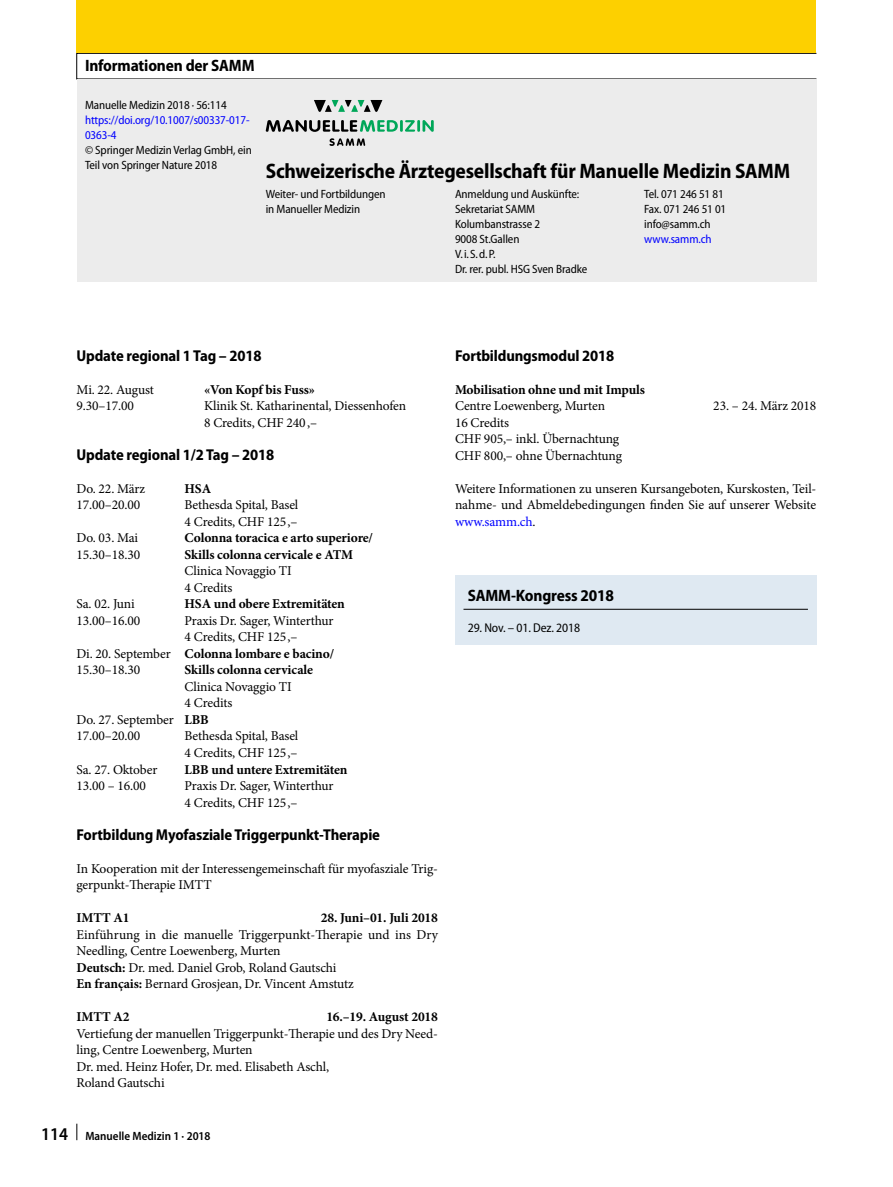
<style>
.page{position:relative;width:893px;height:1187px;background:#fff}
.page>*{position:absolute;margin:0;border:0;box-sizing:border-box;transform-origin:0 0}
.t1{font:700 semi-condensed 21px "Myriad Pro";letter-spacing:-.01em;color:#000}
.t2{font:700 semi-condensed 16.5px "Myriad Pro";letter-spacing:-.01em;color:#000}
.t3{font:700 semi-condensed 15.75px "Myriad Pro";letter-spacing:-.01em;color:#000}
.t4{font:13.5px/16.5px "Minion Pro";letter-spacing:-.01em;color:#000}
.t5{font:700 13.5px "Minion Pro";letter-spacing:-.01em;color:#000}
.t6{font:semi-condensed 12.75px "Myriad Pro";letter-spacing:-.01em;color:#000}
.t7{font:semi-condensed 12px/15px "Myriad Pro";letter-spacing:-.01em;color:#000}
.t8{font:semi-condensed 12px/15px "Myriad Pro";letter-spacing:-.01em;color:#00f}
.t9{font:600 semi-condensed 12px "Myriad Pro";color:#000}
.s1{font-weight:400}
.s2{font-weight:700}
.s3{font-size:18px}
.s4{color:#00f}
</style>
<div class="page">
<svg style="left:77px;top:1123px;width:1px;height:17px"></svg>
<div style="left:77px;top:53px;width:740px;height:26px;border:1px solid #000"></div>
<div style="left:77px;top:0;width:739px;height:53px;background:#fdd000"></div>
<div style="left:77px;top:79px;width:739px;height:203px;background:#ececec"></div>
<svg style="left:266px;top:120px;width:168px;height:12px"></svg>
<svg style="left:314px;top:100px;width:68px;height:12px"></svg>
<svg style="left:329px;top:138px;width:36px;height:8px"></svg>
<div style="left:455px;top:575px;width:361px;height:69px;background:#dfe9f2"></div>
<hr style="left:463px;top:609px;width:345px;height:1px;background:#000">
<p class="t2" style="left:85px;top:56px;width:171px">Informationen der SAMM</p>
<p class="t7" style="left:85px;top:98px;width:143px">Manuelle Medizin 2018 · 56:114</p>
<p class="t8" style="left:85px;top:113px;width:166px">https://doi.org/10.1007/s00337-017-<br>0363-4</p>
<p class="t7" style="left:85px;top:143px;width:168px">© Springer Medizin Verlag GmbH, ein<br>Teil von Springer Nature 2018</p>
<h1 class="t1" style="left:266px;top:160px;width:526px">Schweizerische Ärztegesellschaft für Manuelle Medizin SAMM</h1>
<p class="t7" style="left:266px;top:186px;width:121px">Weiter- und Fortbildungen in Manueller Medizin</p>
<p class="t7" style="left:455px;top:186px;width:134px">Anmeldung und Auskünfte:<br>Sekretariat SAMM<br>Kolumbanstrasse 2<br>9008 St.Gallen<br>V.i.S.d.P.<br>Dr. rer. publ. HSG Sven Bradke</p>
<p class="t7" style="left:644px;top:186px;width:84px">Tel. 071 246 51 81<br>Fax. 071 246 51 01 info@samm.ch</p>
<p class="t8" style="left:644px;top:231px;width:69px">www.samm.ch</p>
<p class="t3" style="left:77px;top:347px;width:186px">Update regional 1 Tag – 2018</p>
<p class="t4" style="left:77px;top:381px;width:79px">Mi. 22. August</p>
<p class="t5" style="left:204px;top:380px;width:112px">«Von Kopf bis Fuss»</p>
<p class="t4" style="left:77px;top:398px;width:59px">9.30–17.00</p>
<p class="t4" style="left:204px;top:398px;width:204px">Klinik St. Katharinental, Diessenhofen<br>8 Credits, CHF 240,–</p>
<p class="t3" style="left:77px;top:446px;width:199px">Update regional 1/2 Tag – 2018</p>
<p class="t4" style="left:77px;top:480px;width:70px">Do. 22. März</p>
<p class="t5" style="left:185px;top:479px;width:28px">HSA</p>
<p class="t4" style="left:77px;top:497px;width:65px">17.00–20.00</p>
<p class="t4" style="left:185px;top:497px;width:115px">Bethesda Spital, Basel<br>4 Credits, CHF 125,–</p>
<p class="t4" style="left:77px;top:530px;width:63px">Do. 03. Mai</p>
<p class="t5" style="left:185px;top:528px;width:190px">Colonna toracica e arto superiore/</p>
<p class="t4" style="left:77px;top:546px;width:65px">15.30–18.30</p>
<p class="t5" style="left:185px;top:545px;width:170px">Skills colonna cervicale e ATM</p>
<p class="t4" style="left:185px;top:563px;width:109px">Clinica Novaggio TI<br>4 Credits</p>
<p class="t4" style="left:77px;top:596px;width:60px">Sa. 02. Juni</p>
<p class="t5" style="left:185px;top:594px;width:162px">HSA und obere Extremitäten</p>
<p class="t4" style="left:77px;top:612px;width:65px">13.00–16.00</p>
<p class="t4" style="left:185px;top:612px;width:151px">Praxis Dr. Sager, Winterthur</p>
<p class="t4" style="left:185px;top:629px;width:115px">4 Credits, CHF 125,–</p>
<p class="t5" style="left:77px;top:644px;width:259px"><span class="s1">Di. 20. September</span> Colonna lombare e bacino/</p>
<p class="t4" style="left:77px;top:662px;width:65px">15.30–18.30</p>
<p class="t5" style="left:185px;top:660px;width:130px">Skills colonna cervicale</p>
<p class="t4" style="left:185px;top:678px;width:109px">Clinica Novaggio TI</p>
<p class="t4" style="left:185px;top:695px;width:49px">4 Credits</p>
<p class="t4" style="left:77px;top:711px;width:134px">Do. 27. September <span class="s2">LBB</span></p>
<p class="t4" style="left:77px;top:728px;width:65px">17.00–20.00</p>
<p class="t4" style="left:185px;top:728px;width:115px">Bethesda Spital, Basel<br>4 Credits, CHF 125,–</p>
<p class="t4" style="left:77px;top:761px;width:82px">Sa. 27. Oktober</p>
<p class="t5" style="left:185px;top:759px;width:164px">LBB und untere Extremitäten</p>
<p class="t4" style="left:77px;top:777px;width:71px">13.00 – 16.00</p>
<p class="t4" style="left:185px;top:777px;width:151px">Praxis Dr. Sager, Winterthur<br>4 Credits, CHF 125,–</p>
<p class="t3" style="left:77px;top:825px;width:305px">Fortbildung Myofasziale Triggerpunkt-Therapie</p>
<p class="t4" style="left:77px;top:860px;width:363px">In Kooperation mit der Interessengemeinschaft für myofasziale Trig&shy;gerpunkt-Therapie IMTT</p>
<p class="t5" style="left:77px;top:908px;width:55px">IMTT A1</p>
<p class="t5" style="left:321px;top:908px;width:119px">28. Juni–01. Juli 2018</p>
<p class="t4" style="left:77px;top:926px;width:363px">Einführung in die manuelle Triggerpunkt-Therapie und ins Dry Needling, Centre Loewenberg, Murten<br><span class="s2">Deutsch:</span> Dr. med. Daniel Grob, Roland Gautschi<br><span class="s2">En français:</span> Bernard Grosjean, Dr. Vincent Amstutz</p>
<p class="t5" style="left:77px;top:1007px;width:55px">IMTT A2</p>
<p class="t5" style="left:326px;top:1007px;width:113px">16.–19. August 2018</p>
<p class="t4" style="left:77px;top:1025px;width:363px">Vertiefung der manuellen Triggerpunkt-Therapie und des Dry Need&shy;ling, Centre Loewenberg, Murten<br>Dr. med. Heinz Hofer, Dr. med. Elisabeth Aschl,<br>Roland Gautschi</p>
<p class="t9" style="left:41px;top:1129px;width:171px"><span class="s3">114</span> Manuelle Medizin 1 · 2018</p>
<p class="t3" style="left:455px;top:347px;width:161px">Fortbildungsmodul 2018</p>
<p class="t5" style="left:455px;top:380px;width:192px">Mobilisation ohne und mit Impuls</p>
<p class="t4" style="left:455px;top:398px;width:152px">Centre Loewenberg, Murten</p>
<p class="t4" style="left:713px;top:398px;width:105px">23. – 24. März 2018</p>
<p class="t4" style="left:455px;top:414px;width:169px">16 Credits<br>CHF 905,– inkl. Übernachtung<br>CHF 800,– ohne Übernachtung</p>
<p class="t4" style="left:455px;top:480px;width:363px;text-align:justify">Weitere Informationen zu unseren Kursangeboten, Kurskosten, Teil&shy;nahme- und Abmeldebedingungen finden Sie auf unserer Website <span class="s4">www.samm.ch</span>.</p>
<p class="t2" style="left:468px;top:585px;width:148px">SAMM-Kongress 2018</p>
<p class="t6" style="left:468px;top:620px;width:114px">29. Nov. – 01. Dez. 2018</p>
</div>
